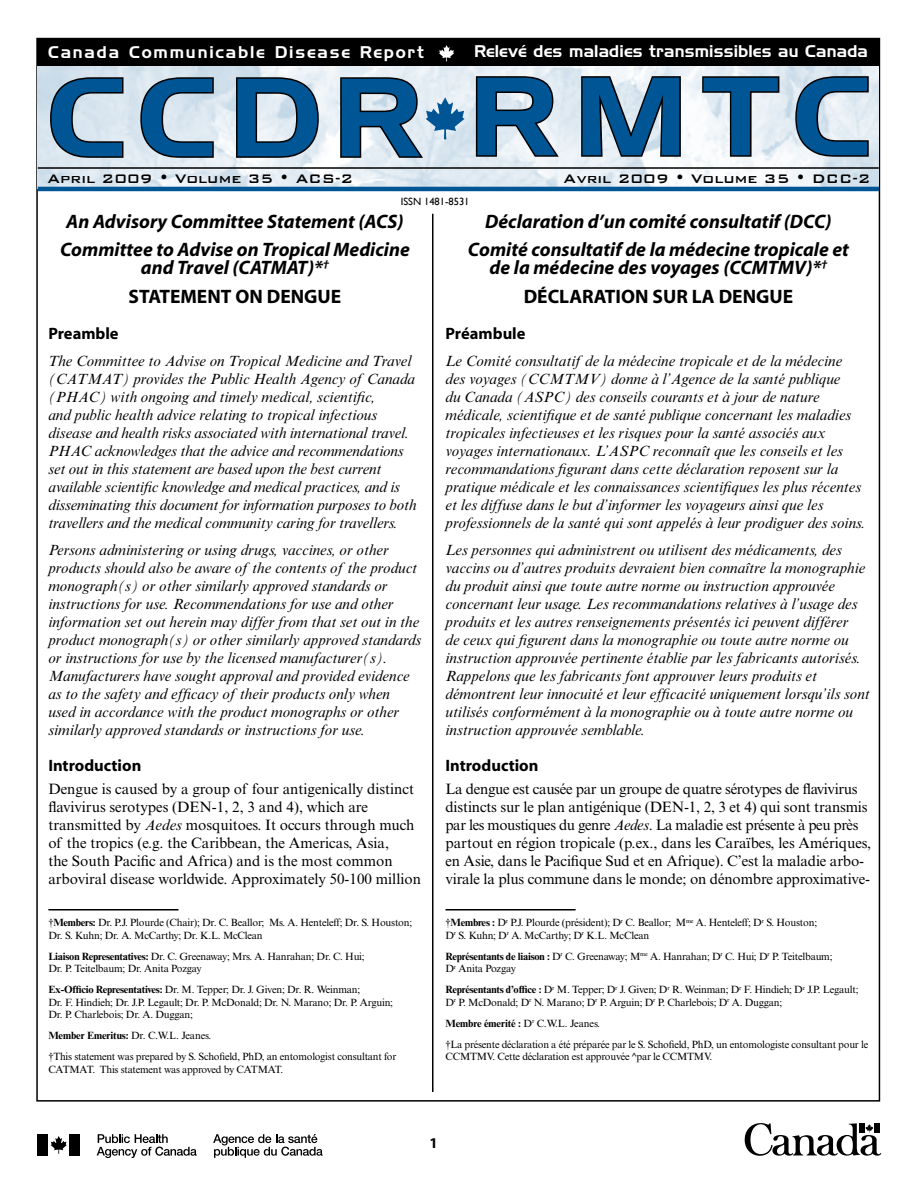
<style>
.page{position:relative;width:918px;height:1188px;background:#fff}
.page>*{position:absolute;margin:0;border:0;box-sizing:border-box;transform-origin:0 0}
.t1{font:108px "Handel Gothic BT";letter-spacing:.115em;color:#005595;scale:1.11 1}
.t2{font:italic 700 19.5px/28.5px "Myriad";color:#000;text-align:center}
.t3{font:500 16.5px "Bank Gothic";color:#000}
.t4{font:700 16.5px "Myriad";color:#000}
.t5{font:16.5px "Handel Gothic BT";letter-spacing:.01em;color:#fff}
.t6{font:16.5px "Handel Gothic BT";letter-spacing:.11em;color:#fff}
.t7{font:italic 15px/18px "Times New Roman MT Std";color:#000}
.t8{font:15px/18px "Times New Roman MT Std";letter-spacing:-.01em;color:#000}
.t9{font:700 15px "Myriad";color:#000}
.t10{font:10.5px/12.6px "Times New Roman MT Std";letter-spacing:-.02em;color:#000}
.t11{font:10.5px "Gill Sans";color:#000}
.s1{font-style:normal}
.s2{font-style:italic}
.s3{font-weight:700}
</style>
<div class="page">
<svg style="left:744px;top:1123px;width:137px;height:33px"></svg>
<img style="left:38px;top:66px;width:841px;height:121px">
<div style="left:38px;top:39px;width:841px;height:27px;background:#000"></div>
<svg style="left:49px;top:76px;width:76px;height:84px;background:#b3bec6"></svg>
<svg style="left:139px;top:76px;width:76px;height:84px;background:#b7c0c8"></svg>
<svg style="left:235px;top:76px;width:85px;height:83px;background:#b5bdc3"></svg>
<svg style="left:474px;top:75px;width:88px;height:83px;background:#b7bec4"></svg>
<svg style="left:580px;top:75px;width:102px;height:83px"></svg>
<svg style="left:701px;top:75px;width:80px;height:83px"></svg>
<svg style="left:794px;top:75px;width:76px;height:84px;background:#bbc3c9"></svg>
<svg style="left:339px;top:76px;width:126px;height:83px;background:#b8c4ce"></svg>
<svg style="left:439px;top:45px;width:15px;height:16px"></svg>
<hr style="left:38px;top:167px;width:841px;height:2px;background:#000">
<hr style="left:38px;top:187px;width:841px;height:4px;background:#005595">
<hr style="left:432px;top:214px;width:2px;height:878px;background:#000">
<div style="left:38px;top:1134px;width:10px;height:21px;background:#000"></div>
<svg style="left:51px;top:1136px;width:16px;height:18px"></svg>
<div style="left:69px;top:1134px;width:11px;height:21px;background:#000"></div>
<svg style="left:97px;top:1134px;width:100px;height:24px"></svg>
<svg style="left:213px;top:1134px;width:110px;height:24px"></svg>
<hr style="left:48px;top:909px;width:130px;height:1px;background:#000">
<hr style="left:446px;top:909px;width:130px;height:1px;background:#000">
<p class="t6" style="left:48px;top:42px;width:377px">Canada Communicable Disease Report</p>
<p class="t5" style="left:474px;top:41px;width:395px">Relevé des maladies transmissibles au Canada</p>
<h1 class="t1" style="left:48px;top:52px;width:743px">CCDR RMTC</h1>
<p class="t3" style="left:48px;top:166px;width:307px">April 2009 • Volume 35 • ACS-2</p>
<p class="t3" style="left:564px;top:166px;width:308px">Avril 2009 • Volume 35 • DCC-2</p>
<h2 class="t2" style="left:60px;top:208px;width:351px">An Advisory Committee Statement (ACS)<br>Committee to Advise on Tropical Medicine</h2>
<h2 class="t2" style="left:129px;top:254px;width:214px">and Travel (CATMAT)*<sup>†<br></sup><span class="s1">STATEMENT ON DENGUE</span></h2>
<p class="t4" style="left:48px;top:325px;width:72px">Preamble</p>
<p class="t7" style="left:48px;top:352px;width:370px">The Committee to Advise on Tropical Medicine and Travel (CATMAT) provides the Public Health Agency of Canada (PHAC) with ongoing and timely medical, scientific,<br>and public health advice relating to tropical infectious disease and health risks associated with international travel.<br>PHAC acknowledges that the advice and recommendations set out in this statement are based upon the best current available scientific knowledge and medical practices, and is disseminating this document for information purposes to both travellers and the medical community caring for travellers.</p>
<p class="t7" style="left:48px;top:541px;width:375px">Persons administering or using drugs, vaccines, or other products should also be aware of the contents of the product monograph(s) or other similarly approved standards or instructions for use. Recommendations for use and other information set out herein may differ from that set out in the product monograph(s) or other similarly approved standards or instructions for use by the licensed manufacturer(s).<br>Manufacturers have sought approval and provided evidence as to the safety and efficacy of their products only when<br>used in accordance with the product monographs or other similarly approved standards or instructions for use.</p>
<p class="t4" style="left:48px;top:757px;width:94px">Introduction</p>
<p class="t8" style="left:48px;top:780px;width:374px">Dengue is caused by a group of four antigenically distinct flavivirus serotypes (DEN-1, 2, 3 and 4), which are transmitted by <span class="s2">Aedes</span> mosquitoes. It occurs through much of the tropics (e.g. the Caribbean, the Americas, Asia,<br>the South Pacific and Africa) and is the most common arboviral disease worldwide. Approximately 50-100 million</p>
<p class="t11" style="left:401px;top:196px;width:70px">ISSN 1481-8531</p>
<h2 class="t2" style="left:468px;top:208px;width:383px">Déclaration d’un comité consultatif (DCC)<br>Comité consultatif de la médecine tropicale et</h2>
<h2 class="t2" style="left:490px;top:254px;width:339px">de la médecine des voyages (CCMTMV)*<sup>†<br></sup><span class="s1">DÉCLARATION SUR LA DENGUE</span></h2>
<p class="t4" style="left:446px;top:325px;width:82px">Préambule</p>
<p class="t7" style="left:446px;top:352px;width:422px">Le Comité consultatif de la médecine tropicale et de la médecine des voyages (CCMTMV) donne à l’Agence de la santé publique<br>du Canada (ASPC) des conseils courants et à jour de nature médicale, scientifique et de santé publique concernant les maladies tropicales infectieuses et les risques pour la santé associés aux voyages internationaux. L’ASPC reconnaît que les conseils et les recommandations figurant dans cette déclaration reposent sur la pratique médicale et les connaissances scientifiques les plus récentes et les diffuse dans le but d’informer les voyageurs ainsi que les professionnels de la santé qui sont appelés à leur prodiguer des soins.</p>
<p class="t7" style="left:446px;top:541px;width:426px">Les personnes qui administrent ou utilisent des médicaments, des vaccins ou d’autres produits devraient bien connaître la monographie du produit ainsi que toute autre norme ou instruction approuvée concernant leur usage. Les recommandations relatives à l’usage des produits et les autres renseignements présentés ici peuvent différer<br>de ceux qui figurent dans la monographie ou toute autre norme ou instruction approuvée pertinente établie par les fabricants autorisés.<br>Rappelons que les fabricants font approuver leurs produits et démontrent leur innocuité et leur efficacité uniquement lorsqu’ils sont utilisés conformément à la monographie ou à toute autre norme ou instruction approuvée semblable.</p>
<p class="t4" style="left:446px;top:757px;width:94px">Introduction</p>
<p class="t8" style="left:445px;top:780px;width:427px">La dengue est causée par un groupe de quatre sérotypes de flavivirus distincts sur le plan antigénique (DEN-1, 2, 3 et 4) qui sont transmis par les moustiques du genre <span class="s2">Aedes</span>. La maladie est présente à peu près partout en région tropicale (p.ex., dans les Caraïbes, les Amériques, en Asie, dans le Pacifique Sud et en Afrique). C’est la maladie arbo&shy;virale la plus commune dans le monde; on dénombre approximative-</p>
<p class="t10" style="left:48px;top:917px;width:365px">†<span class="s3">Members:</span> Dr. P.J. Plourde (Chair); Dr. C. Beallor; Ms. A. Henteleff; Dr. S. Houston;<br>Dr. S. Kuhn; Dr. A. McCarthy; Dr. K.L. McClean</p>
<p class="t10" style="left:48px;top:950px;width:318px"><span class="s3">Liaison Representatives:</span> Dr. C. Greenaway; Mrs. A. Hanrahan; Dr. C. Hui;<br>Dr. P. Teitelbaum; Dr. Anita Pozgay</p>
<p class="t10" style="left:48px;top:983px;width:346px"><span class="s3">Ex-Officio Representatives:</span> Dr. M. Tepper; Dr. J. Given; Dr. R. Weinman;<br>Dr. F. Hindieh; Dr. J.P. Legault; Dr. P. McDonald; Dr. N. Marano; Dr. P. Arguin;<br>Dr. P. Charlebois; Dr. A. Duggan;</p>
<p class="t10" style="left:48px;top:1025px;width:350px;line-height:20.9px"><span class="s3">Member Emeritus:</span> Dr. C.W.L. Jeanes.<br>†This statement was prepared by S. Schofield, PhD, an entomologist consultant for</p>
<p class="t10" style="left:48px;top:1063px;width:236px">CATMAT. This statement was approved by CATMAT.</p>
<p class="t10" style="left:446px;top:917px;width:373px">†<span class="s3">Membres :</span> D<sup>r</sup> P.J. Plourde (président); D<sup>r</sup> C. Beallor; M<sup>me</sup> A. Henteleff; D<sup>r</sup> S. Houston;<br>D<sup>r</sup> S. Kuhn; D<sup>r</sup> A. McCarthy; D<sup>r</sup> K.L. McClean</p>
<p class="t10" style="left:446px;top:950px;width:389px"><span class="s3">Représentants de liaison :</span> D<sup>r</sup> C. Greenaway; M<sup>me</sup> A. Hanrahan; D<sup>r</sup> C. Hui; D<sup>r</sup> P. Teitelbaum;<br>D<sup>r</sup> Anita Pozgay</p>
<p class="t10" style="left:445px;top:983px;width:415px"><span class="s3">Représentants d’office :</span> D<sup>r</sup> M. Tepper; D<sup>r</sup> J. Given; D<sup>r</sup> R. Weinman; D<sup>r</sup> F. Hindieh; D<sup>r</sup> J.P. Legault;<br>D<sup>r</sup> P. McDonald; D<sup>r</sup> N. Marano; D<sup>r</sup> P. Arguin; D<sup>r</sup> P. Charlebois; D<sup>r</sup> A. Duggan;</p>
<p class="t10" style="left:445px;top:1013px;width:424px;line-height:20.9px"><span class="s3">Membre émerité :</span> D<sup>r</sup> C.W.L. Jeanes.<br>†La présente déclaration a été préparée par le S. Schofield, PhD, un entomologiste consultant pour le</p>
<p class="t10" style="left:446px;top:1050px;width:268px">CCMTMV. Cette déclaration est approuvée ^par le CCMTMV.</p>
<p class="t9" style="left:429px;top:1136px;width:10px">1</p>
</div>
